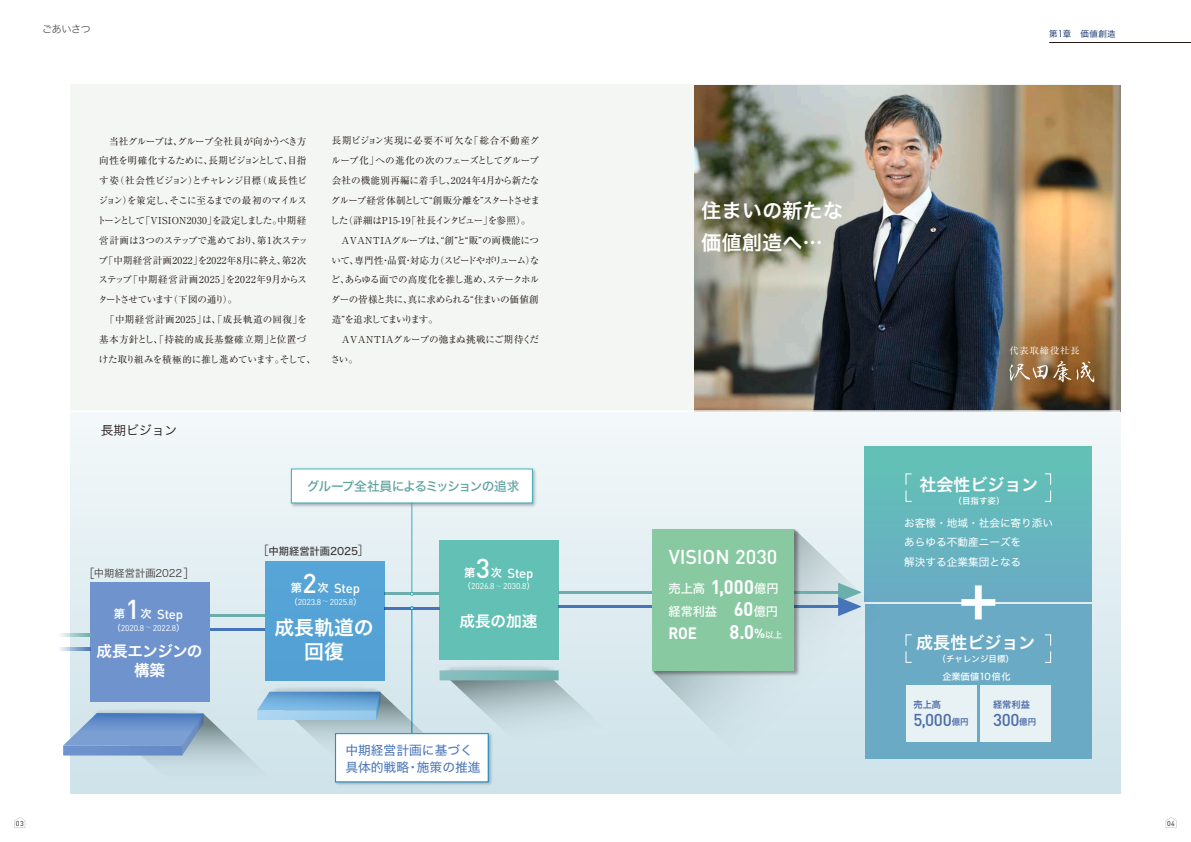
<style>
.page{position:relative;width:1191px;height:842px;background:#fff}
.page>*{position:absolute;margin:0;border:0;box-sizing:border-box;transform-origin:0 0}
.t1{font:500 26.9px "DIN Pro";color:#fff}
.t2{font:19.8px/31.2px "Hira Kaku Std N W6";letter-spacing:.02em;color:#fff}
.t3{font:500 19.8px "DIN Pro";letter-spacing:-.005em;color:#fff}
.t4{font:700 19.6px "DIN Pro";color:#fff;scale:.93 1}
.t5{font:17px "Hira Kaku Std W6";color:#fff}
.t6{font:500 17px "DIN Pro";letter-spacing:-.02em;color:#4d6da9}
.t7{font:700 16.3px "DIN Pro";color:#fff;scale:.93 1}
.t8{font:15.6px/18.4px "Hira Kaku Std N W6";letter-spacing:-.04em;color:#fff;text-align:center}
.t9{font:15.6px "Hira Kaku Std N W6";color:#fff}
.t10{font:500 13.1px "DIN Pro";letter-spacing:-.015em;color:#fff}
.t11{font:12.8px/17px "Hira Kaku Std W4";color:#4774b9}
.t12{font:12.8px "Hira Kaku Std W5";letter-spacing:-.085em;color:#5ea39e}
.t13{font:12.8px "Hira Kaku Std N W3";color:#231916}
.t14{font:12.2px/22.8px "Hira Kaku Std W5";letter-spacing:-.01em;color:#fff}
.t15{font:11.3px "Hira Kaku Std W6";color:#fff}
.t16{font:10.6px/19.8px "Hira Kaku Std W4";color:#fff}
.t17{font:10.6px "Hira Kaku Std N W2";letter-spacing:-.085em;color:#3f3b3a}
.t18{font:10.3px "Hira Kaku Std W3";letter-spacing:-.005em;color:#3f3b3a}
.t19{font:10.3px "Hira Kaku Std W5";letter-spacing:-.005em;color:#3f3b3a}
.t20{font:9.6px/19.8px "Ryumin Pr 6 N";letter-spacing:-.01em;color:#231916}
.t21{font:9.6px/19.8px "Ryumin Pr 6 N";letter-spacing:-.03em;color:#231916}
.t22{font:9.2px "Hira Kaku Std W5";letter-spacing:-.025em;color:#fff}
.t23{font:9.2px "Hira Kaku Std W6";color:#4d6da9}
.t24{font:9.2px "Ryumin Pro";letter-spacing:.1em;color:#fff}
.t25{font:8.5px "Hira Kaku Std W5";color:#fff}
.t26{font:8.5px "Hira Kaku Std N W3";letter-spacing:.04em;color:#002164}
.t27{font:8.4px "DIN Pro";letter-spacing:-.005em;color:#fff}
.t28{font:7.3px "DIN Pro";color:#231916}
.t29{font:7.1px "DIN Pro";color:#231916}
.s1{font-family:"Hira Kaku Std W2";font-size:12.3px}
.s2{font-family:"Hira Kaku Std W6";font-weight:400;font-size:11.3px}
.s3{font-family:"Hira Kaku Std W4"}
.s4{font-family:"UD Shin Go Pro";font-weight:500;font-size:7.7px}
.s5{font-family:"Hira Kaku Std W0";font-size:11.3px}
.s6{font-family:"DIN Pro";font-weight:700;font-size:19.6px}
.s7{font-size:13px}
.s8{font-family:"Hira Kaku Std W5";font-weight:400;font-size:8.5px}
.s9{font-family:"Hira Kaku Std W6";font-weight:400;font-size:8.5px}
</style>
<div class="page">
<svg style="left:15px;top:817px;width:10px;height:11px"></svg>
<svg style="left:1165px;top:817px;width:11px;height:11px"></svg>
<div style="left:71px;top:84px;width:1035px;height:326px;background:#f3f6f2"></div>
<div style="left:71px;top:411px;width:1049px;height:383px;background:linear-gradient(to bottom,#f3f8fa,#c9e0e8)"></div>
<img style="left:694px;top:85px;width:426px;height:325px">
<div style="left:865px;top:446px;width:226px;height:155px;background:#65b8bc"></div>
<div style="left:865px;top:604px;width:226px;height:154px;background:#6aaac4"></div>
<svg style="left:652px;top:529px;width:261px;height:248px"></svg>
<div style="left:439px;top:540px;width:119px;height:119px;background:#62c0b5"></div>
<hr style="left:210px;top:614px;width:55px;height:3px;background:#6baeab">
<hr style="left:210px;top:628px;width:55px;height:3px;background:#4774b9">
<hr style="left:384px;top:592px;width:55px;height:3px;background:#6baeab">
<hr style="left:384px;top:607px;width:55px;height:2px;background:#4774b9">
<hr style="left:771px;top:591px;width:82px;height:3px;background:#6baeab">
<hr style="left:771px;top:605px;width:82px;height:3px;background:#4774b9">
<hr style="left:558px;top:591px;width:94px;height:3px;background:#6baeab">
<hr style="left:558px;top:605px;width:94px;height:3px;background:#4774b9">
<div style="left:265px;top:561px;width:119px;height:119px;background:#55a4d6"></div>
<div style="left:91px;top:583px;width:119px;height:119px;background:#6f94cd"></div>
<svg style="left:905px;top:473px;width:7px;height:29px"></svg>
<svg style="left:1045px;top:473px;width:6px;height:29px"></svg>
<svg style="left:905px;top:634px;width:7px;height:29px"></svg>
<svg style="left:1045px;top:634px;width:6px;height:29px"></svg>
<img style="left:650px;top:527px;width:151px;height:151px">
<div style="left:652px;top:529px;width:142px;height:141px;background:#89c9a2"></div>
<hr style="left:412px;top:608px;width:1px;height:126px;background:#008dcf">
<div style="left:906px;top:685px;width:71px;height:57px;background:#e8f2f5"></div>
<div style="left:979px;top:685px;width:71px;height:57px;background:#e8f2f5"></div>
<svg style="left:63px;top:660px;width:556px;height:133px"></svg>
<svg style="left:60px;top:634px;width:31px;height:2px"></svg>
<svg style="left:60px;top:648px;width:31px;height:3px"></svg>
<svg style="left:838px;top:583px;width:23px;height:33px"></svg>
<img style="left:332px;top:730px;width:162px;height:58px">
<div style="left:335px;top:734px;width:153px;height:48px;background:#fff"></div>
<div style="left:335px;top:733px;width:153px;height:49px;border:1px solid #008dcf"></div>
<svg style="left:961px;top:585px;width:34px;height:34px"></svg>
<hr style="left:71px;top:410px;width:1049px;height:2px;background:#fff">
<img style="left:288px;top:466px;width:250px;height:43px">
<div style="left:291px;top:469px;width:241px;height:34px;background:#fff"></div>
<hr style="left:412px;top:503px;width:1px;height:91px;background:#3caab5">
<hr style="left:1049px;top:42px;width:142px;height:1px;background:#211714">
<svg style="left:1009px;top:361px;width:85px;height:21px"></svg>
<p class="t17" style="left:42px;top:21px;width:51px">ごあいさつ</p>
<p class="t26" style="left:1049px;top:27px;width:68px">第1章　価値創造</p>
<p class="t20" style="left:97px;top:130px;width:221px">　当社グループは、グループ全社員が向かうべき方<br>向性を明確化するために、長期ビジョンとして、目指<br>す姿（社会性ビジョン）とチャレンジ目標（成長性ビジョン）を策定し、そこに至るまでの最初のマイルストーンとして「VISION2030」を設定しました。中期経営計画は３つのステップで進めており、第1次ステップ「中期経営計画2022」を2022年8月に終え、第2次ステップ「中期経営計画2025」を2022年9月からスタートさせています（下図の通り）。<br>　「中期経営計画2025」は、「成長軌道の回復」を基本方針とし、「持続的成長基盤確立期」と位置づ<br>けた取り組みを積極的に推し進めています。そして、</p>
<p class="t21" style="left:330px;top:130px;width:211px">長期ビジョン実現に必要不可欠な「総合不動産グループ化」への進化の次のフェーズとしてグループ会社の機能別再編に着手し、2024年4月から新たなグループ経営体制として“創販分離を”スタートさせました（詳細はP15-19「社長インタビュー」を参照）。　AVANTIAグループは、“創”と“販”の両機能について、専門性・品質・対応力（スピードやボリューム）など、あらゆる面での高度化を推し進め、ステークホルダーの皆様と共に、真に求められる“住まいの価値創造”を追求してまいります。<br>　AVANTIAグループの弛まぬ挑戦にご期待ください。</p>
<h3 class="t13" style="left:101px;top:421px;width:78px">長期ビジョン</h3>
<p class="t18" style="left:82px;top:565px;width:114px"><span class="s1">［</span>中期経営計画2022<span class="s1">］</span></p>
<p class="t15" style="left:114px;top:605px;width:13px">第</p>
<h1 class="t1" style="left:126px;top:591px;width:16px">1</h1>
<h3 class="t10" style="left:141px;top:605px;width:44px"><span class="s2">次</span> Step</h3>
<p class="t27" style="left:112px;top:622px;width:73px"><span class="s3">（</span>2020<span class="s4">.</span>8<span class="s5">~</span>2022<span class="s4">.</span>8<span class="s3">）</span></p>
<h3 class="t8" style="left:96px;top:643px;width:108px">成長エンジンの構築</h3>
<h3 class="t12" style="left:307px;top:476px;width:214px">グループ全社員によるミッションの追求</h3>
<p class="t19" style="left:257px;top:543px;width:114px"><span class="s1">［</span>中期経営計画2025<span class="s1">］</span></p>
<p class="t15" style="left:291px;top:579px;width:13px">第</p>
<h1 class="t1" style="left:302px;top:565px;width:16px">2</h1>
<h3 class="t10" style="left:317px;top:579px;width:44px"><span class="s2">次</span> Step</h3>
<p class="t27" style="left:289px;top:596px;width:73px"><span class="s3">（</span>2023<span class="s4">.</span>8<span class="s5">~</span>2025<span class="s4">.</span>8<span class="s3">）</span></p>
<p class="t15" style="left:464px;top:564px;width:13px">第</p>
<h1 class="t1" style="left:476px;top:550px;width:16px">3</h1>
<h3 class="t10" style="left:491px;top:564px;width:44px"><span class="s2">次</span> Step</h3>
<p class="t27" style="left:463px;top:581px;width:73px"><span class="s3">（</span>2026<span class="s4">.</span>8<span class="s5">~</span>2030<span class="s4">.</span>8<span class="s3">）</span></p>
<h2 class="t2" style="left:274px;top:613px;width:101px">成長軌道の</h2>
<h3 class="t9" style="left:459px;top:609px;width:79px">成長の加速</h3>
<h2 class="t2" style="left:304px;top:637px;width:41px">回復</h2>
<h3 class="t11" style="left:345px;top:741px;width:137px">中期経営計画に基づく具体的戦略・施策の推進</h3>
<h2 class="t2" style="left:701px;top:196px;width:143px">住まいの新たな価値創造へ…</h2>
<h2 class="t3" style="left:669px;top:544px;width:110px">VISION 2030</h2>
<p class="t14" style="left:668px;top:577px;width:111px">売上高 <span class="s6">1,000</span>億円経常利益 <span class="s6">60</span>億円</p>
<h3 class="t7" style="left:668px;top:622px;width:32px">ROE</h3>
<h3 class="t4" style="left:729px;top:619px;width:58px">8.0<span class="s7">%</span><span class="s8">以上</span></h3>
<p class="t24" style="left:1009px;top:344px;width:72px">代表取締役社長</p>
<h3 class="t5" style="left:919px;top:471px;width:121px">社会性ビジョン</h3>
<p class="t25" style="left:953px;top:494px;width:53px">（目指す姿）</p>
<p class="t16" style="left:904px;top:513px;width:150px">お客様・地域・社会に寄り添いあらゆる不動産ニーズを<br>解決する企業集団となる</p>
<h3 class="t5" style="left:916px;top:629px;width:121px">成長性ビジョン</h3>
<p class="t25" style="left:937px;top:652px;width:78px">（チャレンジ目標）</p>
<p class="t22" style="left:942px;top:670px;width:70px">企業価値10倍化</p>
<p class="t23" style="left:913px;top:697px;width:29px">売上高</p>
<h3 class="t6" style="left:913px;top:709px;width:57px">5,000<span class="s9">億円</span></h3>
<p class="t23" style="left:993px;top:697px;width:38px">経常利益</p>
<h3 class="t6" style="left:993px;top:709px;width:45px">300<span class="s9">億円</span></h3>
<p class="t28" style="left:16px;top:818px;width:9px">03</p>
<p class="t28" style="left:1167px;top:818px;width:9px">04</p>
<p class="t29" style="left:1167px;top:819px;width:9px">04</p>
</div>
